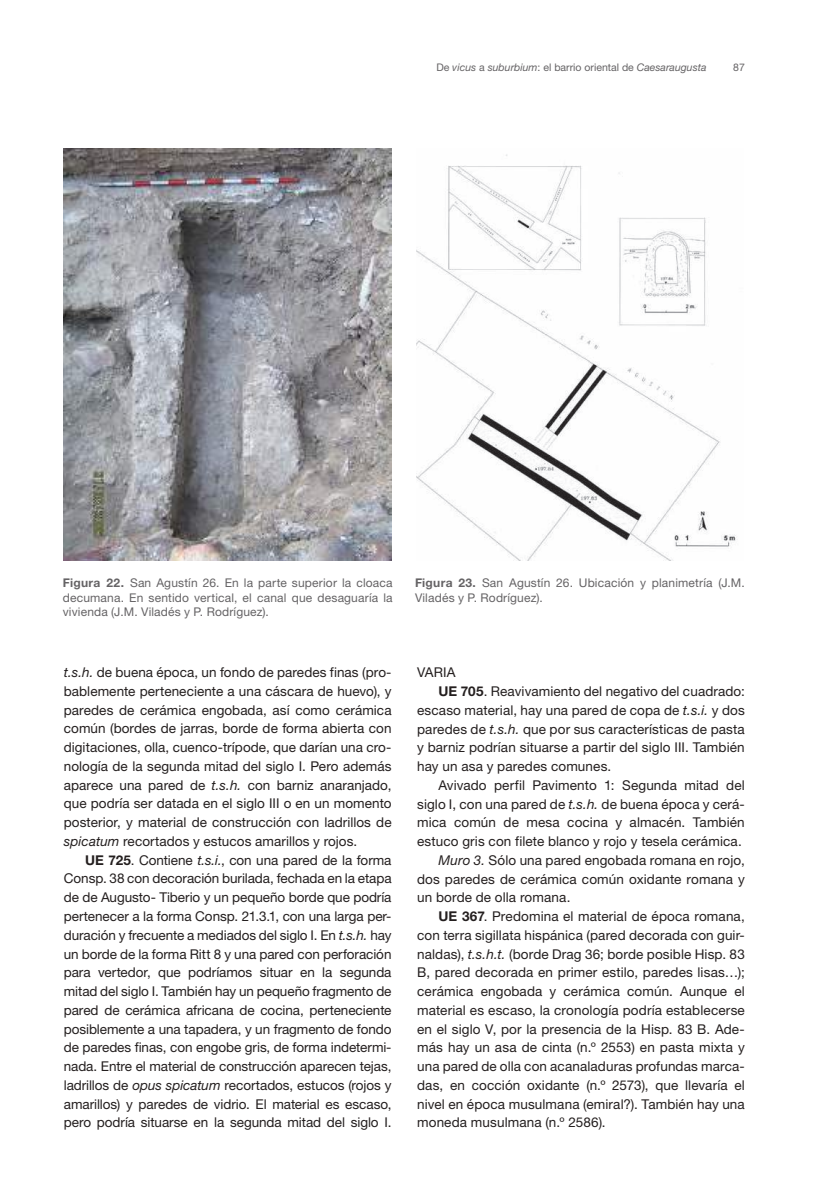
<style>
.page{position:relative;width:830px;height:1191px;background:#fff}
.page>*{position:absolute;margin:0;border:0;box-sizing:border-box;transform-origin:0 0}
.t1{font:13.5px/18.8px "Helvetica Neue LT Std";letter-spacing:.01em;color:#241f1f;text-align:justify}
.t2{font:12px/14.4px "Helvetica Neue LT Std";letter-spacing:.015em;color:#656365;text-align:justify}
.t3{font:italic 10.5px "Helvetica Neue LT Std";color:#656365}
.t4{font:10.5px "Helvetica Neue LT Std";color:#656365}
.s1{font-style:normal}
.s2{font-weight:700}
.s3{font-style:italic}
</style>
<div class="page">
<img style="left:64px;top:149px;width:327px;height:412px">
<img style="left:416px;top:154px;width:320px;height:407px">
<p class="t3" style="left:436px;top:61px;width:271px"><span class="s1">De</span> vicus <span class="s1">a</span> suburbium<span class="s1">: el barrio oriental de</span> Caesaraugusta</p>
<p class="t4" style="left:732px;top:61px;width:13px">87</p>
<p class="t2" style="left:63px;top:575px;width:331px"><span class="s2">Figura 22.</span> San Agustín 26. En la parte superior la cloaca decumana. En sentido vertical, el canal que desaguaría la vivienda (J.M. Viladés y P. Rodríguez).</p>
<p class="t2" style="left:415px;top:575px;width:331px"><span class="s2">Figura 23.</span> San Agustín 26. Ubicación y planimetría (J.M.<br>Viladés y P. Rodríguez).</p>
<p class="t1" style="left:64px;top:663px;width:329px"><span class="s3">t.s.h.</span> de buena época, un fondo de paredes finas (pro&shy;bablemente perteneciente a una cáscara de huevo), y paredes de cerámica engobada, así como cerámica común (bordes de jarras, borde de forma abierta con digitaciones, olla, cuenco-trípode, que darían una cro&shy;nología de la segunda mitad del siglo I. Pero además aparece una pared de <span class="s3">t.s.h.</span> con barniz anaranjado, que podría ser datada en el siglo III o en un momento posterior, y material de construcción con ladrillos de <span class="s3">spicatum</span> recortados y estucos amarillos y rojos.</p>
<p class="t1" style="left:64px;top:850px;width:329px;text-indent:21px"><span class="s2">UE 725</span>. Contiene <span class="s3">t.s.i.</span>, con una pared de la forma Consp. 38 con decoración burilada, fechada en la etapa de de Augusto- Tiberio y un pequeño borde que podría pertenecer a la forma Consp. 21.3.1, con una larga per&shy;duración y frecuente a mediados del siglo I. En <span class="s3">t.s.h.</span> hay un borde de la forma Ritt 8 y una pared con perforación para vertedor, que podríamos situar en la segunda mitad del siglo I. También hay un pequeño fragmento de pared de cerámica africana de cocina, perteneciente posiblemente a una tapadera, y un fragmento de fondo de paredes finas, con engobe gris, de forma indetermi&shy;nada. Entre el material de construcción aparecen tejas, ladrillos de <span class="s3">opus spicatum</span> recortados, estucos (rojos y amarillos) y paredes de vidrio. El material es escaso, pero podría situarse en la segunda mitad del siglo I.</p>
<p class="t1" style="left:417px;top:663px;width:40px">VARIA</p>
<p class="t1" style="left:438px;top:681px;width:308px"><span class="s2">UE 705</span>. Reavivamiento del negativo del cuadrado:</p>
<p class="t1" style="left:417px;top:700px;width:329px">escaso material, hay una pared de copa de <span class="s3">t.s.i.</span> y dos</p>
<p class="t1" style="left:417px;top:719px;width:329px">paredes de <span class="s3">t.s.h.</span> que por sus características de pasta</p>
<p class="t1" style="left:417px;top:738px;width:329px">y barniz podrían situarse a partir del siglo III. También</p>
<p class="t1" style="left:417px;top:756px;width:195px">hay un asa y paredes comunes.</p>
<p class="t1" style="left:438px;top:775px;width:308px">Avivado perfil Pavimento 1: Segunda mitad del</p>
<p class="t1" style="left:417px;top:794px;width:329px">siglo I, con una pared de <span class="s3">t.s.h.</span> de buena época y cerá-</p>
<p class="t1" style="left:417px;top:813px;width:329px">mica común de mesa cocina y almacén. También</p>
<p class="t1" style="left:417px;top:831px;width:326px">estuco gris con filete blanco y rojo y tesela cerámica.</p>
<p class="t1" style="left:438px;top:850px;width:308px"><span class="s3">Muro 3.</span> Sólo una pared engobada romana en rojo,</p>
<p class="t1" style="left:417px;top:869px;width:329px">dos paredes de cerámica común oxidante romana y</p>
<p class="t1" style="left:417px;top:888px;width:155px">un borde de olla romana.</p>
<p class="t1" style="left:438px;top:906px;width:308px"><span class="s2">UE 367</span>. Predomina el material de época romana,</p>
<p class="t1" style="left:417px;top:925px;width:329px">con terra sigillata hispánica (pared decorada con guir-</p>
<p class="t1" style="left:417px;top:944px;width:329px">naldas), <span class="s3">t.s.h.t.</span> (borde Drag 36; borde posible Hisp. 83</p>
<p class="t1" style="left:417px;top:963px;width:329px">B, pared decorada en primer estilo, paredes lisas…);</p>
<p class="t1" style="left:417px;top:981px;width:329px">cerámica engobada y cerámica común. Aunque el</p>
<p class="t1" style="left:417px;top:1000px;width:329px">material es escaso, la cronología podría establecerse</p>
<p class="t1" style="left:417px;top:1019px;width:329px">en el siglo V, por la presencia de la Hisp. 83 B. Ade-</p>
<p class="t1" style="left:417px;top:1038px;width:329px">más hay un asa de cinta (n.º 2553) en pasta mixta y</p>
<p class="t1" style="left:417px;top:1056px;width:329px">una pared de olla con acanaladuras profundas marca-</p>
<p class="t1" style="left:417px;top:1075px;width:329px">das, en cocción oxidante (n.º 2573), que llevaría el</p>
<p class="t1" style="left:417px;top:1094px;width:329px">nivel en época musulmana (emiral?). También hay una</p>
<p class="t1" style="left:417px;top:1113px;width:190px">moneda musulmana (n.º 2586).</p>
</div>
